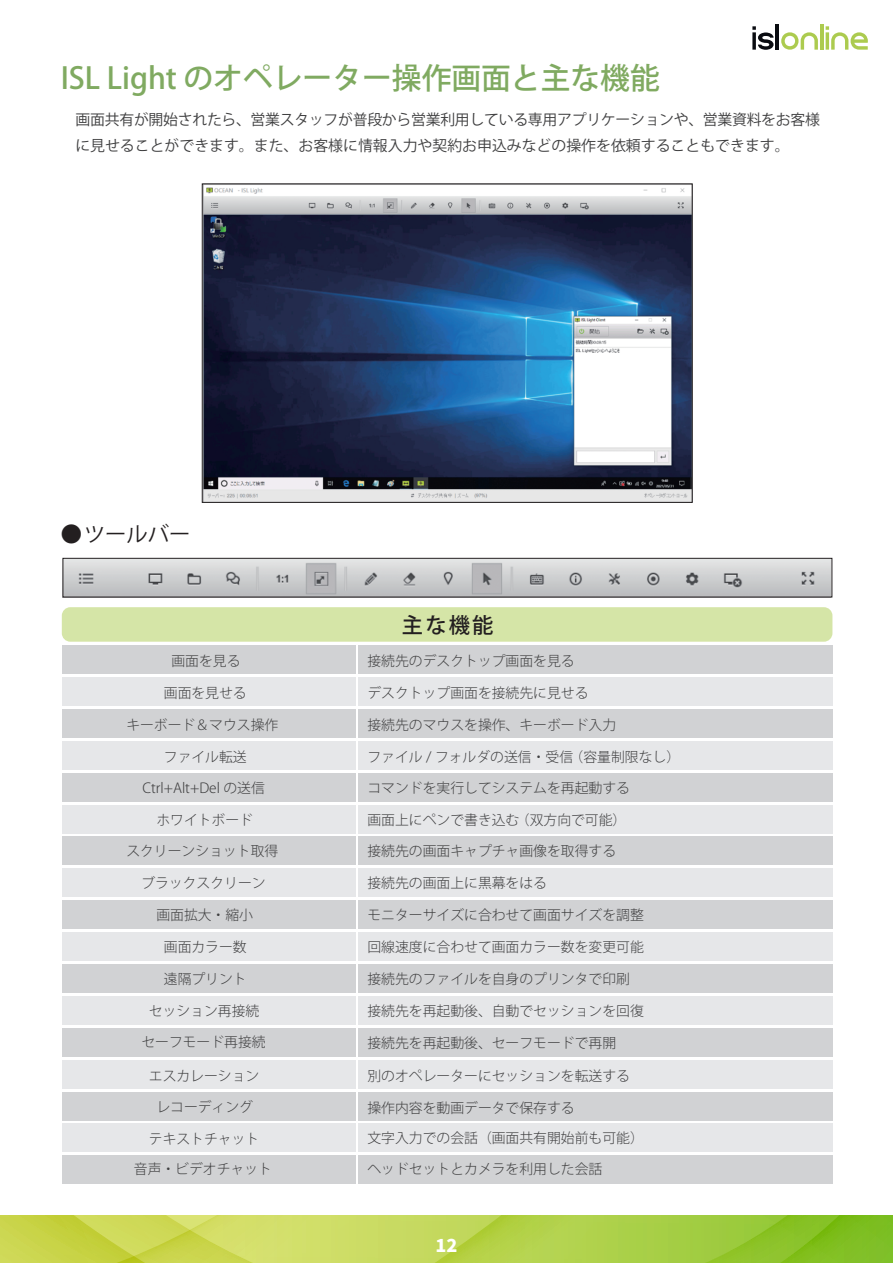
<style>
.page{position:relative;width:893px;height:1263px;background:#fff}
.page>*{position:absolute;margin:0;border:0;box-sizing:border-box;transform-origin:0 0}
.t1{font:500 29.7px "Koz Go Pro";color:#80aa61}
.t2{font:21.3px "Koz Go Pr 6 N";color:#231f20}
.t3{font:500 21.3px "Koz Go Pr 6 N";color:#231f20}
.t4{font:14.85px/25.5px "Koz Go Pr 6 N";letter-spacing:-.02em;color:#3e3e3f}
.t5{font:300 13.8px "Koz Go Pr 6 N";color:#3e3e3f}
</style>
<div class="page">
<img style="left:204px;top:187px;width:487px;height:314px">
<img style="left:64px;top:560px;width:766px;height:35px">
<div style="left:202px;top:183px;width:491px;height:320px;border:1px solid #231f20"></div>
<div style="left:62px;top:558px;width:770px;height:39px;border:1px solid #231f20"></div>
<svg style="left:752px;top:26px;width:21px;height:24px"></svg>
<hr style="left:776px;top:24px;width:3px;height:26px;background:#0a0c11">
<svg style="left:781px;top:32px;width:37px;height:18px"></svg>
<hr style="left:820px;top:24px;width:3px;height:26px;background:#accb4f">
<svg style="left:826px;top:26px;width:42px;height:24px"></svg>
<div style="left:62px;top:607px;width:770px;height:35px;background:#d5e5a7;border-radius:9px"></div>
<div style="left:62px;top:645px;width:293px;height:29px;background:#d1d2d4"></div>
<div style="left:358px;top:645px;width:474px;height:29px;background:#d1d2d4"></div>
<div style="left:62px;top:677px;width:293px;height:29px;background:#e6e7e9"></div>
<div style="left:358px;top:677px;width:474px;height:29px;background:#e6e7e9"></div>
<div style="left:62px;top:709px;width:293px;height:29px;background:#d1d2d4"></div>
<div style="left:358px;top:709px;width:474px;height:29px;background:#d1d2d4"></div>
<div style="left:62px;top:741px;width:293px;height:28px;background:#e6e7e9"></div>
<div style="left:358px;top:741px;width:474px;height:28px;background:#e6e7e9"></div>
<div style="left:62px;top:773px;width:293px;height:28px;background:#d1d2d4"></div>
<div style="left:358px;top:773px;width:474px;height:28px;background:#d1d2d4"></div>
<div style="left:62px;top:805px;width:293px;height:28px;background:#e6e7e9"></div>
<div style="left:358px;top:805px;width:474px;height:28px;background:#e6e7e9"></div>
<div style="left:62px;top:837px;width:293px;height:28px;background:#d1d2d4"></div>
<div style="left:358px;top:837px;width:474px;height:28px;background:#d1d2d4"></div>
<div style="left:62px;top:868px;width:293px;height:29px;background:#e6e7e9"></div>
<div style="left:358px;top:868px;width:474px;height:29px;background:#e6e7e9"></div>
<div style="left:62px;top:900px;width:293px;height:29px;background:#d1d2d4"></div>
<div style="left:358px;top:900px;width:474px;height:29px;background:#d1d2d4"></div>
<div style="left:62px;top:932px;width:293px;height:29px;background:#e6e7e9"></div>
<div style="left:358px;top:932px;width:474px;height:29px;background:#e6e7e9"></div>
<div style="left:62px;top:964px;width:293px;height:29px;background:#d1d2d4"></div>
<div style="left:358px;top:964px;width:474px;height:29px;background:#d1d2d4"></div>
<div style="left:62px;top:996px;width:293px;height:28px;background:#e6e7e9"></div>
<div style="left:358px;top:996px;width:474px;height:28px;background:#e6e7e9"></div>
<div style="left:62px;top:1028px;width:293px;height:28px;background:#d1d2d4"></div>
<div style="left:358px;top:1028px;width:474px;height:28px;background:#d1d2d4"></div>
<div style="left:62px;top:1060px;width:293px;height:28px;background:#e6e7e9"></div>
<div style="left:358px;top:1060px;width:474px;height:28px;background:#e6e7e9"></div>
<div style="left:62px;top:1092px;width:293px;height:28px;background:#d1d2d4"></div>
<div style="left:358px;top:1092px;width:474px;height:28px;background:#d1d2d4"></div>
<div style="left:62px;top:1123px;width:293px;height:29px;background:#e6e7e9"></div>
<div style="left:358px;top:1123px;width:474px;height:29px;background:#e6e7e9"></div>
<div style="left:62px;top:1155px;width:293px;height:29px;background:#d1d2d4"></div>
<div style="left:358px;top:1155px;width:474px;height:29px;background:#d1d2d4"></div>
<svg style="left:0;top:1216px;width:893px;height:47px;background:#b5d24a"></svg>
<h1 class="t1" style="left:61px;top:59px;width:601px">ISL Light のオペレーター操作画面と主な機能</h1>
<p class="t4" style="left:76px;top:108px;width:746px">画面共有が開始されたら、営業スタッフが普段から営業利用している専用アプリケーションや、営業資料をお客様に見せることができます。また、お客様に情報入力や契約お申込みなどの操作を依頼することもできます。</p>
<h2 class="t2" style="left:61px;top:523px;width:131px">●ツールバー</h2>
<h2 class="t3" style="left:402px;top:613px;width:93px">主な機能</h2>
<p class="t5" style="left:171px;top:653px;width:71px">画面を見る</p>
<p class="t5" style="left:367px;top:653px;width:209px">接続先のデスクトップ画面を見る</p>
<p class="t5" style="left:164px;top:685px;width:84px">画面を見せる</p>
<p class="t5" style="left:367px;top:685px;width:223px">デスクトップ画面を接続先に見せる</p>
<p class="t5" style="left:126px;top:717px;width:154px">キーボード＆マウス操作</p>
<p class="t5" style="left:367px;top:717px;width:250px">接続先のマウスを操作、キーボード入力</p>
<p class="t5" style="left:164px;top:749px;width:84px">ファイル転送</p>
<p class="t5" style="left:367px;top:749px;width:314px">ファイル / フォルダの送信・受信 （容量制限なし）</p>
<p class="t5" style="left:142px;top:781px;width:124px">Ctrl+Alt+Del の送信</p>
<p class="t5" style="left:156px;top:812px;width:98px">ホワイトボード</p>
<p class="t5" style="left:367px;top:812px;width:260px">画面上にペンで書き込む （双方向で可能）</p>
<p class="t5" style="left:126px;top:843px;width:154px">スクリーンショット取得</p>
<p class="t5" style="left:367px;top:843px;width:250px">接続先の画面キャプチャ画像を取得する</p>
<p class="t5" style="left:141px;top:875px;width:126px">ブラックスクリーン</p>
<p class="t5" style="left:367px;top:875px;width:181px">接続先の画面上に黒幕をはる</p>
<p class="t5" style="left:156px;top:907px;width:98px">画面拡大・縮小</p>
<p class="t5" style="left:367px;top:907px;width:278px">モニターサイズに合わせて画面サイズを調整</p>
<p class="t5" style="left:164px;top:939px;width:84px">画面カラー数</p>
<p class="t5" style="left:367px;top:939px;width:278px">回線速度に合わせて画面カラー数を変更可能</p>
<p class="t5" style="left:164px;top:971px;width:84px">遠隔プリント</p>
<p class="t5" style="left:367px;top:971px;width:264px">接続先のファイルを自身のプリンタで印刷</p>
<p class="t5" style="left:149px;top:1003px;width:112px">セッション再接続</p>
<p class="t5" style="left:367px;top:1003px;width:278px">接続先を再起動後、自動でセッションを回復</p>
<p class="t5" style="left:141px;top:1034px;width:126px">セーフモード再接続</p>
<p class="t5" style="left:367px;top:1035px;width:250px">接続先を再起動後、セーフモードで再開</p>
<p class="t5" style="left:149px;top:1068px;width:112px">エスカレーション</p>
<p class="t5" style="left:367px;top:1068px;width:264px">別のオペレーターにセッションを転送する</p>
<p class="t5" style="left:156px;top:1099px;width:98px">レコーディング</p>
<p class="t5" style="left:367px;top:1100px;width:209px">操作内容を動画データで保存する</p>
<p class="t5" style="left:149px;top:1131px;width:112px">テキストチャット</p>
<p class="t5" style="left:367px;top:1130px;width:278px">文字入力での会話（画面共有開始前も可能）</p>
<p class="t5" style="left:134px;top:1161px;width:140px">音声・ビデオチャット</p>
<p class="t5" style="left:367px;top:1161px;width:236px">ヘッドセットとカメラを利用した会話</p>
<p class="t5" style="left:367px;top:781px;width:264px">コマンドを実行してシステムを再起動する</p>
</div>
